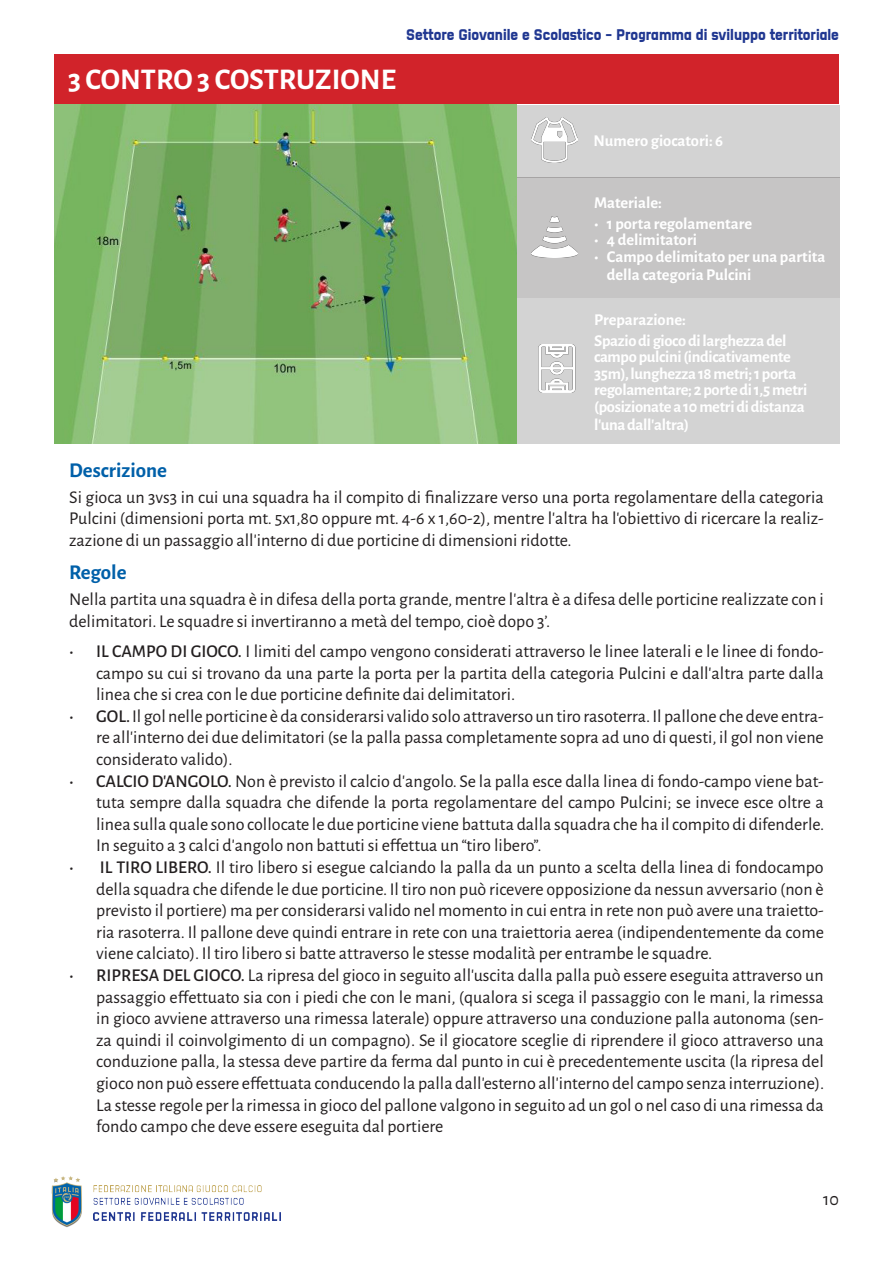
<style>
.page{position:relative;width:893px;height:1263px;background:#fff}
.page>*{position:absolute;margin:0;border:0;box-sizing:border-box;transform-origin:0 0}
.t1{font:700 30px "Alegreya Sans";color:#fff}
.t2{font:700 21px "Alegreya Sans";color:#0060a9}
.t3{font:18px/21.6px "Alegreya Sans";color:#231f20;text-align:justify}
.t4{font:700 16.5px/16.5px "Alegreya Sans";letter-spacing:-.02em;color:#fff}
.t5{font:700 16.5px/18px "Alegreya Sans";color:#fff}
.t6{font:15px "FIGC Azzurri Bold";color:#203791}
.s1{font-weight:500}
</style>
<div class="page">
<img style="left:93px;top:1185px;width:187px;height:36px">
<img style="left:51px;top:1176px;width:31px;height:51px">
<div style="left:129px;top:298px;width:710px;height:146px;background:#d3d3d3"></div>
<div style="left:129px;top:178px;width:710px;height:120px;background:#c6c5c5"></div>
<div style="left:129px;top:105px;width:710px;height:73px;background:#d3d3d3"></div>
<div style="left:54px;top:54px;width:785px;height:50px;background:#d1232a"></div>
<img style="left:532px;top:117px;width:45px;height:46px">
<img style="left:54px;top:105px;width:462px;height:339px">
<img style="left:532px;top:216px;width:45px;height:41px">
<img style="left:538px;top:344px;width:38px;height:49px">
<p class="t1" style="left:68px;top:58px;width:329px">3 CONTRO 3 COSTRUZIONE</p>
<p class="t6" style="left:406px;top:26px;width:434px">Settore Giovanile e Scolastico - Programma di sviluppo territoriale</p>
<p class="t5" style="left:594px;top:131px;width:131px">Numero giocatori: 6</p>
<p class="t5" style="left:594px;top:193px;width:69px">Materiale:</p>
<p class="t5" style="left:594px;top:213px;width:160px">• 1 porta regolamentare</p>
<p class="t5" style="left:594px;top:230px;width:104px">• 4 delimitatori</p>
<p class="t5" style="left:607px;top:246px;width:220px;text-indent:-13px">• Campo delimitato per una partita della categoria Pulcini</p>
<p class="t5" style="left:594px;top:310px;width:93px">Preparazione:</p>
<p class="t4" style="left:594px;top:331px;width:215px">Spazio di gioco di larghezza del campo pulcini (indicativamente 35m), lunghezza 18 metri; 1 porta regolamentare; 2 porte di 1,5 metri (posizionate a 10 metri di distanza</p>
<p class="t4" style="left:594px;top:415px;width:96px">l’una dall’altra)</p>
<p class="t2" style="left:69px;top:455px;width:99px">Descrizione</p>
<p class="t3" style="left:69px;top:485px;width:756px">Si gioca un 3vs3 in cui una squadra ha il compito di finalizzare verso una porta regolamentare della categoria Pulcini (dimensioni porta mt. 5x1,80 oppure mt. 4-6 x 1,60-2), mentre l’altra ha l’obiettivo di ricercare la realiz&shy;zazione di un passaggio all’interno di due porticine di dimensioni ridotte.</p>
<p class="t2" style="left:69px;top:557px;width:59px">Regole</p>
<p class="t3" style="left:69px;top:588px;width:756px">Nella partita una squadra è in difesa della porta grande, mentre l’altra è a difesa delle porticine realizzate con i delimitatori. Le squadre si invertiranno a metà del tempo, cioè dopo 3’.</p>
<p class="t3" style="left:96px;top:640px;width:729px;text-indent:-27px"><span class="s1">• IL CAMPO DI GIOCO.</span> I limiti del campo vengono considerati attraverso le linee laterali e le linee di fondo&shy;campo su cui si trovano da una parte la porta per la partita della categoria Pulcini e dall’altra parte dalla linea che si crea con le due porticine definite dai delimitatori.</p>
<p class="t3" style="left:96px;top:704px;width:729px;text-indent:-27px"><span class="s1">• GOL.</span> Il gol nelle porticine è da considerarsi valido solo attraverso un tiro rasoterra. Il pallone che deve entra&shy;re all’interno dei due delimitatori (se la palla passa completamente sopra ad uno di questi, il gol non viene considerato valido).</p>
<p class="t3" style="left:96px;top:769px;width:729px;text-indent:-27px"><span class="s1">• CALCIO D’ANGOLO.</span> Non è previsto il calcio d’angolo. Se la palla esce dalla linea di fondo-campo viene bat&shy;tuta sempre dalla squadra che difende la porta regolamentare del campo Pulcini; se invece esce oltre a linea sulla quale sono collocate le due porticine viene battuta dalla squadra che ha il compito di difenderle.<br>In seguito a 3 calci d’angolo non battuti si effettua un “tiro libero”.</p>
<p class="t3" style="left:96px;top:856px;width:729px;text-indent:-27px"><span class="s1">• IL TIRO LIBERO.</span> Il tiro libero si esegue calciando la palla da un punto a scelta della linea di fondocampo della squadra che difende le due porticine. Il tiro non può ricevere opposizione da nessun avversario (non è previsto il portiere) ma per considerarsi valido nel momento in cui entra in rete non può avere una traietto&shy;ria rasoterra. Il pallone deve quindi entrare in rete con una traiettoria aerea (indipendentemente da come viene calciato). Il tiro libero si batte attraverso le stesse modalità per entrambe le squadre.</p>
<p class="t3" style="left:96px;top:964px;width:729px;text-indent:-27px"><span class="s1">• RIPRESA DEL GIOCO.</span> La ripresa del gioco in seguito all’uscita dalla palla può essere eseguita attraverso un passaggio effettuato sia con i piedi che con le mani, (qualora si scega il passaggio con le mani, la rimessa in gioco avviene attraverso una rimessa laterale) oppure attraverso una conduzione palla autonoma (sen&shy;za quindi il coinvolgimento di un compagno). Se il giocatore sceglie di riprendere il gioco attraverso una conduzione palla, la stessa deve partire da ferma dal punto in cui è precedentemente uscita (la ripresa del gioco non può essere effettuata conducendo la palla dall’esterno all’interno del campo senza interruzione).<br>La stesse regole per la rimessa in gioco del pallone valgono in seguito ad un gol o nel caso di una rimessa da fondo campo che deve essere eseguita dal portiere</p>
<p class="t3" style="left:823px;top:1188px;width:17px">10</p>
</div>
